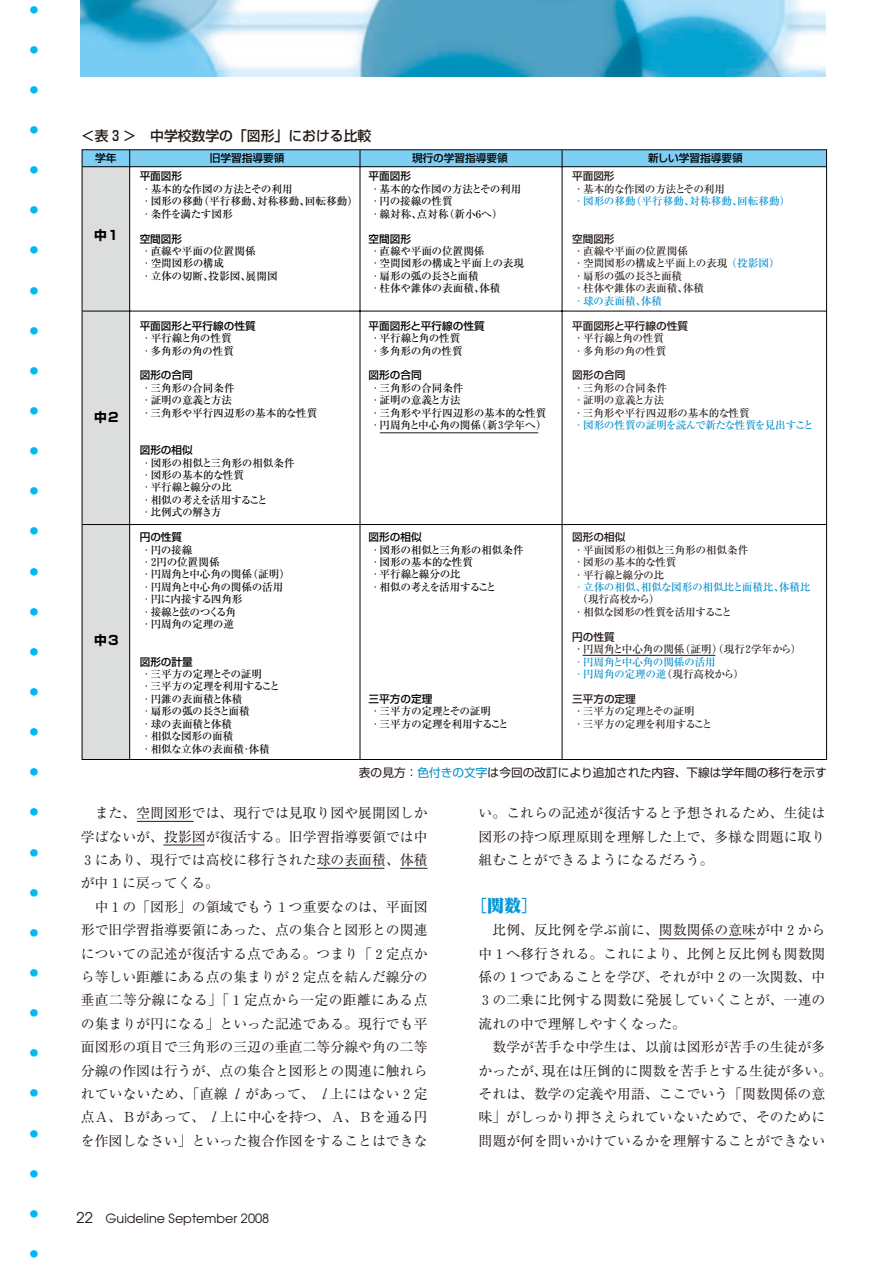
<style>
.page{position:relative;width:893px;height:1262px;background:#fff}
.page>*{position:absolute;margin:0;border:0;box-sizing:border-box;transform-origin:0 0}
.t1{font:900 16.95px "Ryumin";color:#0098db}
.t2{font:13.8px/23.4px "Ryumin";letter-spacing:.005em;color:#231916;text-align:justify}
.t3{font:500 13.8px "Shin Go";color:#231916}
.t4{font:12.75px "Avant Garde";color:#231916}
.t5{font:700 12.75px "Shin Go";color:#000}
.t6{font:11.7px "Shin Go";color:#231916}
.t7{font:500 10.65px/12.5px "Ryumin";letter-spacing:-.02em;color:#000}
.t8{font:500 10.65px/12.5px "Ryumin";letter-spacing:-.02em;color:#231916}
.t9{font:500 10.65px/12.5px "Ryumin";color:#231916}
.t10{font:500 10.65px/12.5px "Ryumin";color:#000}
.t11{font:500 10.65px "Shin Go";color:#000}
.t12{font:500 10.65px "Shin Go";color:#231916}
.t13{font:500 10.65px/12.5px "Ryumin";color:#008dcb}
.t14{font:8.55px "Shin Go";color:#00b9ef}
.s1{color:#000}
.s2{color:#231916}
.s3{color:#008dcb}
.s4{font-family:"Adobe Garamond";font-style:italic;font-size:14.85px}
.s5{font-size:14.85px}
</style>
<div class="page">
<img style="left:81px;top:0;width:744px;height:77px">
<div style="left:82px;top:167px;width:48px;height:592px;background:#dcdddd"></div>
<div style="left:82px;top:150px;width:744px;height:17px;background:#7fcef4"></div>
<hr style="left:82px;top:166px;width:744px;height:1px;background:#000">
<hr style="left:129px;top:150px;width:1px;height:610px;background:#000">
<hr style="left:360px;top:150px;width:1px;height:609px;background:#000">
<hr style="left:561px;top:150px;width:1px;height:609px;background:#000">
<hr style="left:82px;top:311px;width:744px;height:1px;background:#000">
<hr style="left:82px;top:524px;width:744px;height:1px;background:#000">
<hr style="left:380px;top:432px;width:158px;height:1px;background:#231916">
<hr style="left:582px;top:655px;width:133px;height:1px;background:#231916">
<hr style="left:137px;top:821px;width:57px;height:1px;background:#231916">
<hr style="left:163px;top:844px;width:42px;height:1px;background:#231916">
<hr style="left:317px;top:868px;width:67px;height:1px;background:#231916">
<svg style="left:400px;top:868px;width:27px;height:1px"></svg>
<hr style="left:658px;top:938px;width:97px;height:1px;background:#231916">
<p class="t14" style="left:30px;top:6px;width:10px">●</p>
<p class="t14" style="left:30px;top:46px;width:10px">●</p>
<p class="t14" style="left:30px;top:86px;width:10px">●</p>
<p class="t14" style="left:30px;top:127px;width:10px">●</p>
<p class="t14" style="left:30px;top:167px;width:10px">●</p>
<p class="t14" style="left:30px;top:207px;width:10px">●</p>
<p class="t14" style="left:30px;top:247px;width:10px">●</p>
<p class="t14" style="left:30px;top:287px;width:10px">●</p>
<p class="t14" style="left:30px;top:327px;width:10px">●</p>
<p class="t14" style="left:30px;top:367px;width:10px">●</p>
<p class="t14" style="left:30px;top:407px;width:10px">●</p>
<p class="t14" style="left:30px;top:448px;width:10px">●</p>
<p class="t14" style="left:30px;top:488px;width:10px">●</p>
<p class="t14" style="left:30px;top:528px;width:10px">●</p>
<p class="t14" style="left:30px;top:568px;width:10px">●</p>
<p class="t14" style="left:30px;top:608px;width:10px">●</p>
<p class="t14" style="left:30px;top:648px;width:10px">●</p>
<p class="t14" style="left:30px;top:688px;width:10px">●</p>
<p class="t14" style="left:30px;top:728px;width:10px">●</p>
<p class="t14" style="left:30px;top:769px;width:10px">●</p>
<p class="t14" style="left:30px;top:809px;width:10px">●</p>
<p class="t14" style="left:30px;top:849px;width:10px">●</p>
<p class="t14" style="left:30px;top:889px;width:10px">●</p>
<p class="t14" style="left:30px;top:929px;width:10px">●</p>
<p class="t14" style="left:30px;top:969px;width:10px">●</p>
<p class="t14" style="left:30px;top:1009px;width:10px">●</p>
<p class="t14" style="left:30px;top:1049px;width:10px">●</p>
<p class="t14" style="left:30px;top:1089px;width:10px">●</p>
<p class="t14" style="left:30px;top:1130px;width:10px">●</p>
<p class="t14" style="left:30px;top:1170px;width:10px">●</p>
<p class="t14" style="left:30px;top:1210px;width:10px">●</p>
<p class="t14" style="left:30px;top:1250px;width:10px">●</p>
<p class="t3" style="left:81px;top:131px;width:292px">＜表３＞　中学校数学の「図形」における比較</p>
<p class="t11" style="left:95px;top:154px;width:23px">学年</p>
<p class="t11" style="left:210px;top:154px;width:76px">旧学習指導要領</p>
<p class="t11" style="left:412px;top:154px;width:97px">現行の学習指導要領</p>
<p class="t11" style="left:648px;top:154px;width:96px">新しい学習指導要領</p>
<p class="t11" style="left:140px;top:172px;width:44px">平面図形</p>
<p class="t10" style="left:144px;top:184px;width:216px">･基本的な作図の方法とその利用<br>･図形の移動（平行移動、対称移動、回転移動）･条件を満たす図形</p>
<p class="t11" style="left:140px;top:234px;width:44px">空間図形</p>
<p class="t10" style="left:144px;top:246px;width:135px">･直線や平面の位置関係<br>･空間図形の構成<br>･立体の切断、投影図、展開図</p>
<p class="t11" style="left:140px;top:322px;width:117px">平面図形と平行線の性質</p>
<p class="t7" style="left:144px;top:333px;width:92px">･平行線と角の性質･多角形の角の性質</p>
<p class="t11" style="left:140px;top:371px;width:55px">図形の合同</p>
<p class="t7" style="left:144px;top:383px;width:175px">･三角形の合同条件<br>･証明の意義と方法<br>･三角形や平行四辺形の基本的な性質</p>
<p class="t11" style="left:140px;top:446px;width:55px">図形の相似</p>
<p class="t7" style="left:144px;top:458px;width:152px">･図形の相似と三角形の相似条件･図形の基本的な性質<br>･平行線と線分の比<br>･相似の考えを活用すること<br>･比例式の解き方</p>
<p class="t11" style="left:140px;top:533px;width:44px">円の性質</p>
<p class="t7" style="left:144px;top:545px;width:148px">･円の接線<br>･２円の位置関係<br>･円周角と中心角の関係（証明）･円周角と中心角の関係の活用･円に内接する四角形<br>･接線と弦のつくる角<br>･円周角の定理の逆</p>
<p class="t11" style="left:140px;top:657px;width:55px">図形の計量</p>
<p class="t7" style="left:144px;top:669px;width:138px">･三平方の定理とその証明<br>･三平方の定理を利用すること･円錐の表面積と体積<br>･扇形の弧の長さと面積<br>･球の表面積と体積<br>･相似な図形の面積<br>･相似な立体の表面積・体積</p>
<p class="t11" style="left:368px;top:172px;width:44px">平面図形</p>
<p class="t10" style="left:372px;top:184px;width:150px">･基本的な作図の方法とその利用･円の接線の性質<br>･線対称、点対称（新小6へ）</p>
<p class="t11" style="left:368px;top:234px;width:44px">空間図形</p>
<p class="t7" style="left:372px;top:246px;width:153px">･直線や平面の位置関係<br>･空間図形の構成と平面上の表現･扇形の弧の長さと面積<br>･柱体や錐体の表面積、体積</p>
<p class="t11" style="left:368px;top:322px;width:117px">平面図形と平行線の性質</p>
<p class="t7" style="left:372px;top:333px;width:92px">･平行線と角の性質･多角形の角の性質</p>
<p class="t11" style="left:368px;top:371px;width:55px">図形の合同</p>
<p class="t7" style="left:372px;top:383px;width:175px">･三角形の合同条件<br>･証明の意義と方法<br>･三角形や平行四辺形の基本的な性質･円周角と中心角の関係（新３学年へ）</p>
<p class="t12" style="left:572px;top:172px;width:44px">平面図形</p>
<p class="t13" style="left:576px;top:184px;width:216px"><span class="s1">･</span><span class="s2">基本的な作図の方法とその利用<br></span>･図形の移動（平行移動、対称移動、回転移動）</p>
<p class="t12" style="left:572px;top:234px;width:44px">空間図形</p>
<p class="t9" style="left:576px;top:246px;width:205px"><span class="s1">･</span>直線や平面の位置関係<br><span class="s1">･</span>空間図形の構成と平面上の表現<span class="s3">（投影図）</span><span class="s1">･</span>扇形の弧の長さと面積<br><span class="s1">･</span>柱体や錐体の表面積、体積<br><span class="s3">･球の表面積、体積</span></p>
<p class="t12" style="left:572px;top:322px;width:117px">平面図形と平行線の性質</p>
<p class="t8" style="left:576px;top:333px;width:92px"><span class="s1">･</span>平行線と角の性質<span class="s1">･</span>多角形の角の性質</p>
<p class="t12" style="left:572px;top:371px;width:55px">図形の合同</p>
<p class="t8" style="left:576px;top:383px;width:239px"><span class="s1">･</span>三角形の合同条件<br><span class="s1">･</span>証明の意義と方法<br><span class="s1">･</span>三角形や平行四辺形の基本的な性質<br><span class="s3">･図形の性質の証明を読んで新たな性質を見出すこと</span></p>
<p class="t5" style="left:94px;top:230px;width:26px">中1</p>
<p class="t5" style="left:94px;top:412px;width:26px">中2</p>
<p class="t11" style="left:368px;top:533px;width:55px">図形の相似</p>
<p class="t7" style="left:372px;top:545px;width:152px">･図形の相似と三角形の相似条件･図形の基本的な性質<br>･平行線と線分の比<br>･相似の考えを活用すること</p>
<p class="t12" style="left:572px;top:533px;width:55px">図形の相似</p>
<p class="t9" style="left:576px;top:545px;width:236px"><span class="s1">･</span>平面図形の相似と三角形の相似条件<br><span class="s1">･</span>図形の基本的な性質<br><span class="s1">･</span>平行線と線分の比<br><span class="s3">･立体の相似、相似な図形の相似比と面積比、体積比</span></p>
<p class="t8" style="left:576px;top:594px;width:157px">（現行高校から）<br><span class="s1">･</span>相似な図形の性質を活用すること</p>
<p class="t12" style="left:572px;top:632px;width:44px">円の性質</p>
<p class="t8" style="left:576px;top:644px;width:227px"><span class="s1">･</span>円周角と中心角の関係（証明）（現行２学年から）<span class="s3">･円周角と中心角の関係の活用<br>･円周角の定理の逆</span>（現行高校から）</p>
<p class="t12" style="left:572px;top:695px;width:65px">三平方の定理</p>
<p class="t8" style="left:576px;top:706px;width:138px"><span class="s1">･</span>三平方の定理とその証明<br><span class="s1">･</span>三平方の定理を利用すること</p>
<p class="t6" style="left:359px;top:768px;width:469px">表の見方：<span class="s3">色付きの文字</span>は今回の改訂により追加された内容、下線は学年間の移行を示す</p>
<p class="t5" style="left:94px;top:635px;width:26px">中3</p>
<p class="t11" style="left:368px;top:695px;width:65px">三平方の定理</p>
<p class="t7" style="left:372px;top:706px;width:138px">･三平方の定理とその証明<br>･三平方の定理を利用すること</p>
<p class="t2" style="left:81px;top:803px;width:348px;text-indent:14px">また、空間図形では、現行では見取り図や展開図しか学ばないが、投影図が復活する。旧学習指導要領では中３にあり、現行では高校に移行された球の表面積、体積が中１に戻ってくる。</p>
<p class="t2" style="left:81px;top:896px;width:348px;text-indent:14px">中１の「図形」の領域でもう１つ重要なのは、平面図形で旧学習指導要領にあった、点の集合と図形との関連についての記述が復活する点である。つまり「２定点から等しい距離にある点の集まりが２定点を結んだ線分の垂直二等分線になる」「１定点から一定の距離にある点の集まりが円になる」といった記述である。現行でも平面図形の項目で三角形の三辺の垂直二等分線や角の二等分線の作図は行うが、点の集合と図形との関連に触れられていないため、「直線 <span class="s4">l</span> があって、 <span class="s4">l</span> 上にはない２定点Ａ、Ｂがあって、 <span class="s4">l</span> 上に中心を持つ、Ａ、Ｂを通る円を作図しなさい」といった複合作図をすることはできな</p>
<p class="t4" style="left:77px;top:1213px;width:194px"><span class="s5">22</span> Guideline September 2008</p>
<p class="t2" style="left:478px;top:803px;width:348px">い。これらの記述が復活すると予想されるため、生徒は図形の持つ原理原則を理解した上で、多様な問題に取り組むことができるようになるだろう。</p>
<p class="t1" style="left:470px;top:899px;width:70px">［関数］</p>
<p class="t2" style="left:478px;top:920px;width:348px;text-indent:14px">比例、反比例を学ぶ前に、関数関係の意味が中２から中１へ移行される。これにより、比例と反比例も関数関係の１つであることを学び、それが中２の一次関数、中３の二乗に比例する関数に発展していくことが、一連の流れの中で理解しやすくなった。</p>
<p class="t2" style="left:478px;top:1037px;width:355px;text-align:center">数学が苦手な中学生は、以前は図形が苦手の生徒が多<br>かったが、現在は圧倒的に関数を苦手とする生徒が多い。それは、数学の定義や用語、ここでいう「関数関係の意味」がしっかり押さえられていないためで、そのために問題が何を問いかけているかを理解することができない</p>
</div>
